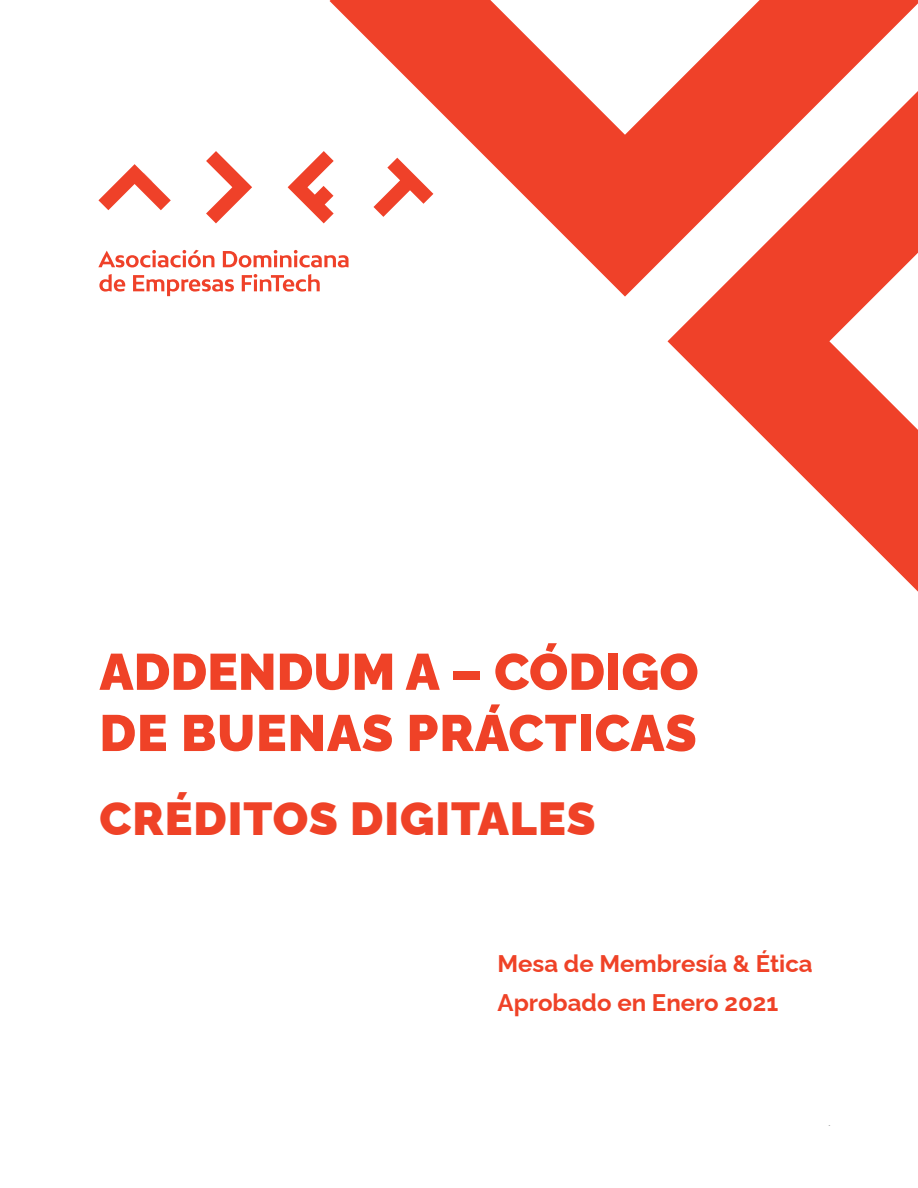
<style>
.page{position:relative;width:918px;height:1188px;background:#fff}
.page>*{position:absolute;margin:0;border:0;box-sizing:border-box;transform-origin:0 0}
.t1{font:900 51px/61.2px "Raleway";letter-spacing:.005em;color:#ef4227}
.t2{font:900 46.5px "Raleway";letter-spacing:.02em;color:#ef4227}
.t3{font:700 24px/39.3px "Raleway";color:#ef4227}
</style>
<div class="page">
<svg style="left:98px;top:164px;width:73px;height:46px"></svg>
<svg style="left:206px;top:151px;width:46px;height:72px"></svg>
<svg style="left:288px;top:151px;width:42px;height:72px"></svg>
<svg style="left:98px;top:250px;width:116px;height:17px"></svg>
<svg style="left:223px;top:250px;width:107px;height:17px"></svg>
<svg style="left:99px;top:274px;width:26px;height:18px"></svg>
<svg style="left:133px;top:275px;width:101px;height:21px"></svg>
<svg style="left:242px;top:274px;width:78px;height:18px"></svg>
<svg style="left:668px;top:297px;width:250px;height:295px"></svg>
<svg style="left:330px;top:0;width:588px;height:297px;fill:#ef4129"></svg>
<h1 class="t1" style="left:100px;top:636px;width:601px">ADDENDUM A – CÓDIGO<br>DE BUENAS PRÁCTICAS</h1>
<h2 class="t2" style="left:100px;top:782px;width:497px">CRÉDITOS DIGITALES</h2>
<p class="t3" style="left:498px;top:941px;width:317px">Mesa de Membresía &amp; Ética<br>Aprobado en Enero 2021</p>
</div>
